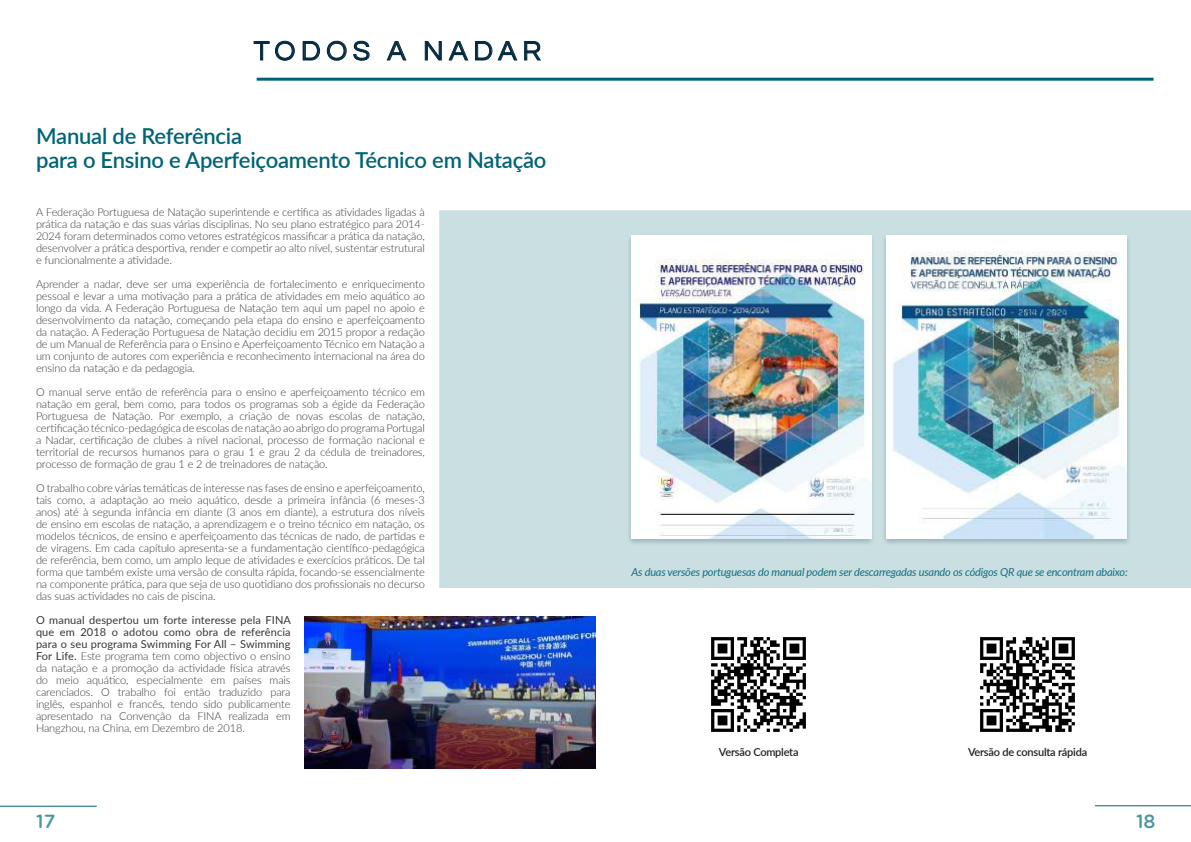
<style>
.page{position:relative;width:1191px;height:842px;background:#fff}
.page>*{position:absolute;margin:0;border:0;box-sizing:border-box;transform-origin:0 0}
.t1{font:28px "Questrial";letter-spacing:.2em;color:#042a40}
.t2{font:600 22px/24px "Lato";letter-spacing:-.01em;color:#006475}
.t3{font:500 19px "Gotham Rounded";color:#4c959d}
.t4{font:300 11px/12px "Lato";letter-spacing:-.01em;color:#393535;text-align:justify}
.t5{font:italic 11px "Lato";letter-spacing:-.02em;color:#156f7f}
.t6{font:600 11px "Lato";letter-spacing:-.02em;color:#241f1f}
.s1{font-weight:400}
</style>
<div class="page">
<hr style="left:0;top:806px;width:97px;height:1px;background:#006475">
<hr style="left:1094px;top:805px;width:97px;height:1px;background:#006475">
<div style="left:439px;top:210px;width:752px;height:378px;background:#c9dfe1"></div>
<svg style="left:253px;top:40px;width:42px;height:21px"></svg>
<svg style="left:302px;top:41px;width:18px;height:20px"></svg>
<svg style="left:326px;top:40px;width:21px;height:21px"></svg>
<svg style="left:353px;top:40px;width:17px;height:21px"></svg>
<svg style="left:386px;top:41px;width:21px;height:20px"></svg>
<svg style="left:424px;top:41px;width:18px;height:20px"></svg>
<svg style="left:448px;top:41px;width:93px;height:20px"></svg>
<hr style="left:257px;top:78px;width:896px;height:3px;background:#006475">
<div style="left:626px;top:233px;width:249px;height:313px;background:#042a40;opacity:.25"></div>
<img style="left:631px;top:235px;width:240px;height:303px">
<div style="left:881px;top:233px;width:250px;height:313px;background:#042a40;opacity:.25"></div>
<img style="left:886px;top:235px;width:241px;height:303px">
<img style="left:305px;top:616px;width:290px;height:152px">
<img style="left:711px;top:637px;width:95px;height:95px">
<img style="left:980px;top:637px;width:95px;height:95px">
<h1 class="t1" style="left:254px;top:37px;width:289px">TODOS A NADAR</h1>
<h2 class="t2" style="left:36px;top:123px;width:512px">Manual de Referência<br>para o Ensino e Aperfeiçoamento Técnico em Natação</h2>
<p class="t4" style="left:36px;top:206px;width:390px">A Federação Portuguesa de Natação superintende e certifica as atividades ligadas à prática da natação e das suas várias disciplinas. No seu plano estratégico para 2014- 2024 foram determinados como vetores estratégicos massificar a prática da natação, desenvolver a prática desportiva, render e competir ao alto nível, sustentar estrutural e funcionalmente a atividade.</p>
<p class="t4" style="left:36px;top:278px;width:390px">Aprender a nadar, deve ser uma experiência de fortalecimento e enriquecimento pessoal e levar a uma motivação para a prática de atividades em meio aquático ao longo da vida. A Federação Portuguesa de Natação tem aqui um papel no apoio e desenvolvimento da natação, começando pela etapa do ensino e aperfeiçoamento da natação. A Federação Portuguesa de Natação decidiu em 2015 propor a redação de um Manual de Referência para o Ensino e Aperfeiçoamento Técnico em Natação a um conjunto de autores com experiência e reconhecimento internacional na área do ensino da natação e da pedagogia.</p>
<p class="t4" style="left:36px;top:386px;width:390px">O manual serve então de referência para o ensino e aperfeiçoamento técnico em natação em geral, bem como, para todos os programas sob a égide da Federação Portuguesa de Natação. Por exemplo, a criação de novas escolas de natação, certificação técnico-pedagógica de escolas de natação ao abrigo do programa Portugal a Nadar, certificação de clubes a nível nacional, processo de formação nacional e territorial de recursos humanos para o grau 1 e grau 2 da cédula de treinadores, processo de formação de grau 1 e 2 de treinadores de natação.</p>
<p class="t4" style="left:36px;top:482px;width:390px">O trabalho cobre várias temáticas de interesse nas fases de ensino e aperfeiçoamento, tais como, a adaptação ao meio aquático, desde a primeira infância (6 meses-3 anos) até à segunda infância em diante (3 anos em diante), a estrutura dos níveis de ensino em escolas de natação, a aprendizagem e o treino técnico em natação, os modelos técnicos, de ensino e aperfeiçoamento das técnicas de nado, de partidas e de viragens. Em cada capítulo apresenta-se a fundamentação científico-pedagógica de referência, bem como, um amplo leque de atividades e exercícios práticos. De tal forma que também existe uma versão de consulta rápida, focando-se essencialmente na componente prática, para que seja de uso quotidiano dos profissionais no decurso das suas actividades no cais de piscina.</p>
<p class="t4" style="left:36px;top:614px;width:256px"><span class="s1">O manual despertou um forte interesse pela FINA que em 2018 o adotou como obra de referência para o seu programa Swimming For All – Swimming For Life.</span> Este programa tem como objectivo o ensino da natação e a promoção da actividade física através do meio aquático, especialmente em países mais carenciados. O trabalho foi então traduzido para inglês, espanhol e francês, tendo sido publicamente apresentado na Convenção da FINA realizada em Hangzhou, na China, em Dezembro de 2018.</p>
<p class="t5" style="left:631px;top:564px;width:498px">As duas versões portuguesas do manual podem ser descarregadas usando os códigos QR que se encontram abaixo:</p>
<p class="t6" style="left:719px;top:744px;width:81px">Versão Completa</p>
<p class="t6" style="left:968px;top:744px;width:121px">Versão de consulta rápida</p>
<h3 class="t3" style="left:36px;top:807px;width:21px">17</h3>
<h3 class="t3" style="left:1136px;top:808px;width:21px">18</h3>
</div>
